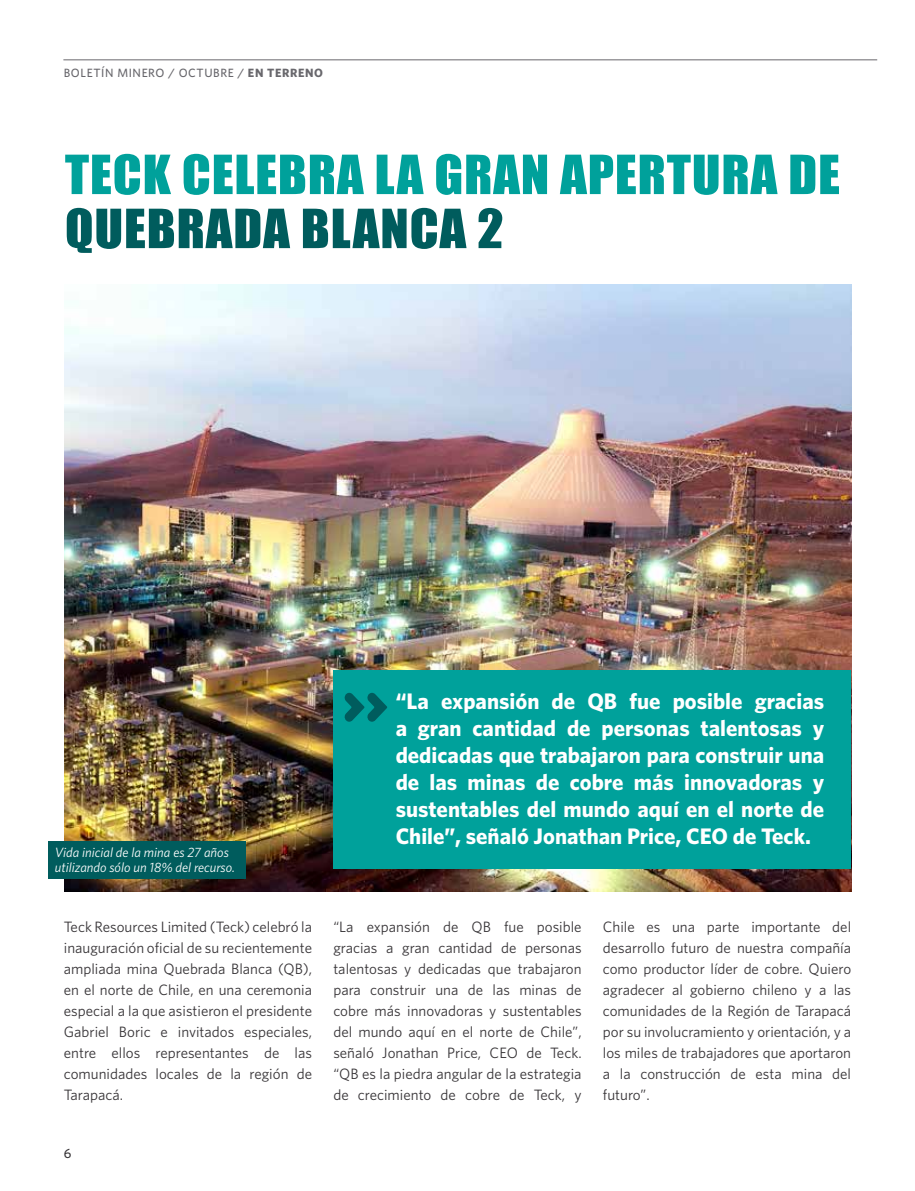
<style>
.page{position:relative;width:915px;height:1191px;background:#fff}
.page>*{position:absolute;margin:0;border:0;box-sizing:border-box;transform-origin:0 0}
.t1{font:49.8px "Impact";letter-spacing:.015em;color:#00a19b;scale:1.05 1}
.t2{font:49.8px "Impact";letter-spacing:.015em;color:#005c5d;scale:1.05 1}
.t3{font:700 22.5px/27px "Whitney";color:#fff;text-align:justify}
.t4{font:15px/21px "Whitney";color:#373437;text-align:justify}
.t5{font:italic 13.5px/15px "Whitney";color:#fff}
.t6{font:500 13.5px "Whitney";color:#373437}
.t7{font:500 12px "Whitney";letter-spacing:.05em;color:#68676c}
.s1{font-weight:700}
</style>
<div class="page">
<hr style="left:63px;top:59px;width:813px;height:1px;background:#68676c">
<img style="left:64px;top:285px;width:786px;height:606px">
<div style="left:333px;top:670px;width:517px;height:198px;background:#00a19b"></div>
<svg style="left:344px;top:693px;width:43px;height:28px"></svg>
<div style="left:48px;top:841px;width:197px;height:37px;background:#005c5d"></div>
<p class="t7" style="left:64px;top:65px;width:260px">BOLETÍN MINERO / OCTUBRE / <span class="s1">EN TERRENO</span></p>
<h1 class="t1" style="left:65px;top:136px;width:739px">TECK CELEBRA LA GRAN APERTURA DE</h1>
<h1 class="t2" style="left:65px;top:190px;width:419px">QUEBRADA BLANCA 2</h1>
<p class="t5" style="left:55px;top:844px;width:181px">Vida inicial de la mina es 27 años utilizando sólo un 18% del recurso.</p>
<p class="t3" style="left:395px;top:687px;width:430px">“La expansión de QB fue posible gracias a gran cantidad de personas talentosas y dedicadas que trabajaron para construir una de las minas de cobre más innovadoras y sustentables del mundo aquí en el norte de Chile”, señaló Jonathan Price, CEO de Teck.</p>
<p class="t4" style="left:64px;top:915px;width:250px">Teck Resources Limited (Teck) celebró la inauguración oficial de su recientemente ampliada mina Quebrada Blanca (QB), en el norte de Chile, en una ceremonia especial a la que asistieron el presidente Gabriel Boric e invitados especiales, entre ellos representantes de las comunidades locales de la región de Tarapacá.</p>
<p class="t4" style="left:333px;top:915px;width:250px">“La expansión de QB fue posible gracias a gran cantidad de personas talentosas y dedicadas que trabajaron para construir una de las minas de cobre más innovadoras y sustentables del mundo aquí en el norte de Chile”, señaló Jonathan Price, CEO de Teck. “QB es la piedra angular de la estrategia de crecimiento de cobre de Teck, y</p>
<p class="t6" style="left:64px;top:1145px;width:9px">6</p>
<p class="t4" style="left:602px;top:915px;width:250px">Chile es una parte importante del desarrollo futuro de nuestra compañía como productor líder de cobre. Quiero agradecer al gobierno chileno y a las comunidades de la Región de Tarapacá por su involucramiento y orientación, y a los miles de trabajadores que aportaron a la construcción de esta mina del futuro”.</p>
</div>
